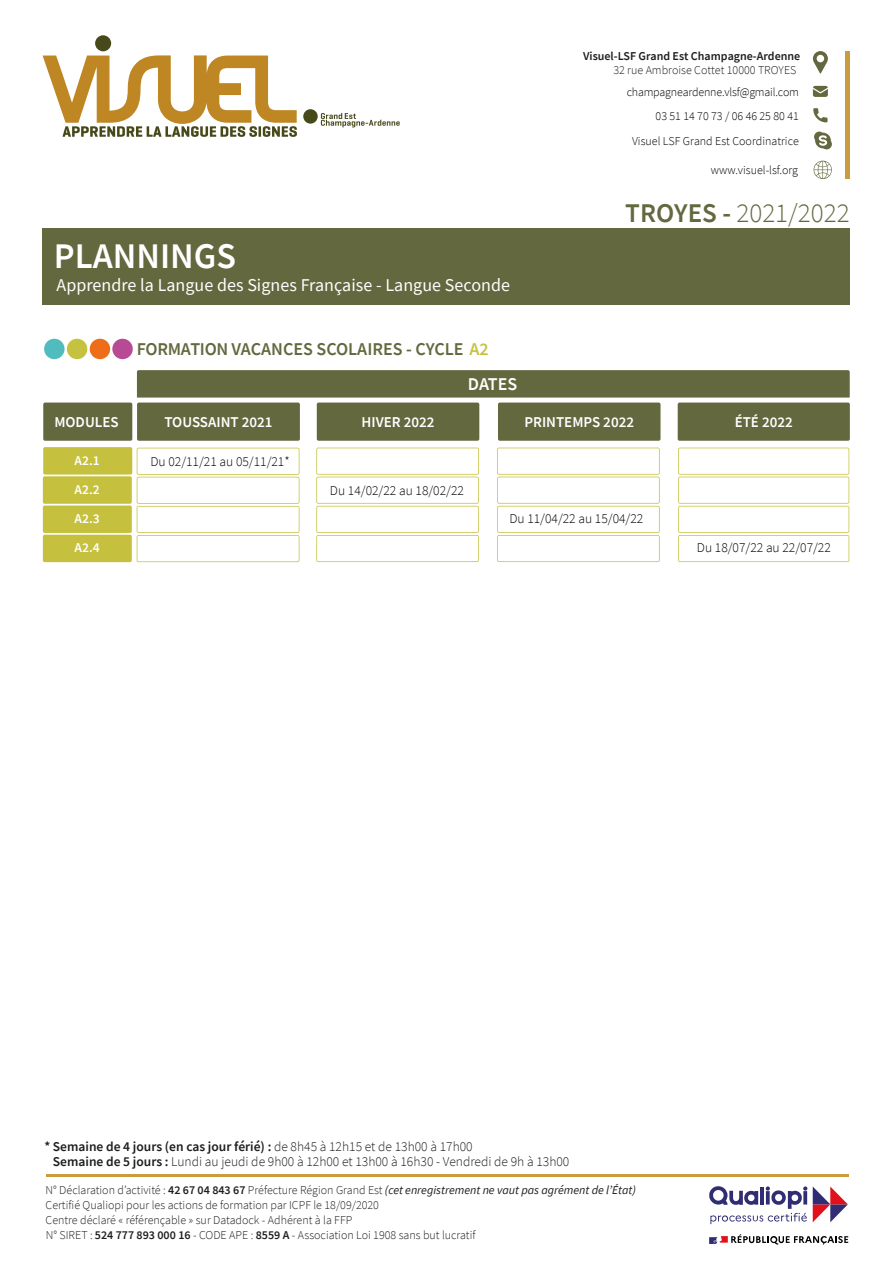
<style>
.page{position:relative;width:893px;height:1263px;background:#fff}
.page>*{position:absolute;margin:0;border:0;box-sizing:border-box;transform-origin:0 0}
.t1{font:600 36px "Source Sans Pro";color:#fff}
.t2{font:300 27px "Source Sans Pro";color:#64683e}
.t3{font:18px "Source Sans Pro";letter-spacing:.005em;color:#fff}
.t4{font:600 18px "Source Sans Pro";color:#64683e}
.t5{font:600 18px "Source Sans Pro";letter-spacing:-.005em;color:#fff}
.t6{font:600 15px "Source Sans Pro";color:#fff}
.t7{font:300 13.5px/15px "Source Sans Pro";color:#1d1d1c}
.t8{font:300 13.5px "Source Sans Pro";color:#000100}
.t9{font:600 13.5px/29.2px "Source Sans Pro";color:#fff;text-align:justify}
.t10{font:300 12px/15px "Source Sans Pro";color:#1e1f1d}
.t11{font:300 12px/24.8px "Source Sans Pro";color:#000100;text-align:right}
.t12{font:600 12px "Source Sans Pro";color:#1d1d1c}
.t13{font:300 12px "Source Sans Pro";color:#1d1d1c}
.s1{color:#c5c23f}
.s2{font-weight:600}
.s3{font-weight:400;font-style:italic}
</style>
<div class="page">
<hr style="left:846px;top:51px;width:4px;height:128px;background:#ca9c3d">
<svg style="left:814px;top:161px;width:18px;height:18px"></svg>
<svg style="left:813px;top:86px;width:15px;height:11px"></svg>
<svg style="left:813px;top:108px;width:14px;height:14px"></svg>
<svg style="left:814px;top:132px;width:18px;height:17px"></svg>
<svg style="left:813px;top:51px;width:15px;height:23px"></svg>
<div style="left:43px;top:229px;width:807px;height:76px;background:#64683e"></div>
<svg style="left:43px;top:55px;width:254px;height:82px"></svg>
<div style="left:95px;top:35px;width:16px;height:16px;background:#48491b;border-radius:50%"></div>
<div style="left:303px;top:109px;width:15px;height:15px;background:#48491b;border-radius:50%"></div>
<svg style="left:321px;top:113px;width:79px;height:14px"></svg>
<hr style="left:46px;top:1174px;width:802px;height:3px;background:#ca9c3d">
<svg style="left:813px;top:1186px;width:35px;height:36px"></svg>
<svg style="left:709px;top:1186px;width:98px;height:38px"></svg>
<svg style="left:709px;top:1234px;width:139px;height:10px"></svg>
<div style="left:137px;top:403px;width:163px;height:38px;background:#64683e;border-radius:2px"></div>
<div style="left:317px;top:403px;width:162px;height:38px;background:#64683e;border-radius:2px"></div>
<div style="left:498px;top:403px;width:162px;height:38px;background:#64683e;border-radius:2px"></div>
<div style="left:678px;top:403px;width:172px;height:38px;background:#64683e;border-radius:2px"></div>
<div style="left:44px;top:339px;width:21px;height:20px;background:#50bcbd;border-radius:50%"></div>
<div style="left:67px;top:339px;width:20px;height:20px;background:#c5c23f;border-radius:50%"></div>
<div style="left:90px;top:339px;width:20px;height:20px;background:#ed6d18;border-radius:50%"></div>
<div style="left:112px;top:339px;width:21px;height:20px;background:#b84a95;border-radius:50%"></div>
<div style="left:43px;top:403px;width:89px;height:38px;background:#64683e;border-radius:2px"></div>
<svg style="left:137px;top:370px;width:713px;height:28px;background:#676b42"></svg>
<svg style="left:137px;top:448px;width:162px;height:114px"></svg>
<svg style="left:316px;top:448px;width:163px;height:114px"></svg>
<svg style="left:497px;top:448px;width:163px;height:114px"></svg>
<svg style="left:678px;top:448px;width:171px;height:114px"></svg>
<div style="left:43px;top:447px;width:89px;height:27px;background:#c5c13e;border-radius:2px"></div>
<div style="left:43px;top:476px;width:89px;height:28px;background:#c5c13e;border-radius:2px"></div>
<div style="left:43px;top:505px;width:89px;height:28px;background:#c5c13e;border-radius:2px"></div>
<div style="left:43px;top:535px;width:89px;height:27px;background:#c5c13e;border-radius:2px"></div>
<p class="t12" style="left:583px;top:48px;width:219px">Visuel-LSF Grand Est Champagne-Ardenne</p>
<p class="t13" style="left:613px;top:62px;width:185px">32 rue Ambroise Cottet 10000 TROYES</p>
<p class="t11" style="left:627px;top:79px;width:174px">champagneardenne.vlsf@gmail.com<br>03 51 14 70 73 / 06 46 25 80 41<br>Visuel LSF Grand Est Coordinatrice</p>
<p class="t11" style="left:711px;top:157px;width:89px">www.visuel-lsf.org</p>
<h1 class="t1" style="left:54px;top:233px;width:184px">PLANNINGS</h1>
<h3 class="t3" style="left:57px;top:274px;width:455px">Apprendre la Langue des Signes Française - Langue Seconde</h3>
<h3 class="t4" style="left:137px;top:337px;width:353px">FORMATION VACANCES SCOLAIRES - CYCLE <span class="s1">A2</span></h3>
<h3 class="t5" style="left:468px;top:372px;width:51px">DATES</h3>
<h2 class="t2" style="left:625px;top:196px;width:226px"><span class="s2">TROYES -</span> 2021/2022</h2>
<p class="t6" style="left:54px;top:412px;width:66px">MODULES</p>
<p class="t9" style="left:75px;top:445px;width:27px">A2.1<br>A2.2<br>A2.3<br>A2.4</p>
<p class="t6" style="left:164px;top:412px;width:110px">TOUSSAINT 2021</p>
<p class="t6" style="left:362px;top:412px;width:74px">HIVER 2022</p>
<p class="t6" style="left:524px;top:412px;width:111px">PRINTEMPS 2022</p>
<p class="t6" style="left:735px;top:412px;width:60px">ÉTÉ 2022</p>
<p class="t8" style="left:150px;top:453px;width:141px">Du 02/11/21 au 05/11/21*</p>
<p class="t8" style="left:330px;top:482px;width:136px">Du 14/02/22 au 18/02/22</p>
<p class="t8" style="left:509px;top:510px;width:136px">Du 11/04/22 au 15/04/22</p>
<p class="t8" style="left:697px;top:539px;width:136px">Du 18/07/22 au 22/07/22</p>
<p class="t7" style="left:53px;top:1138px;width:518px;text-indent:-9px"><span class="s2">* Semaine de 4 jours (en cas jour férié) :</span> de 8h45 à 12h15 et de 13h00 à 17h00<br><span class="s2">Semaine de 5 jours :</span> Lundi au jeudi de 9h00 à 12h00 et 13h00 à 16h30 - Vendredi de 9h à 13h00</p>
<p class="t10" style="left:46px;top:1182px;width:592px">N° Déclaration d’activité : <span class="s2">42 67 04 843 67</span> Préfecture Région Grand Est <span class="s3">(cet enregistrement ne vaut pas agrément de l’État)<br></span>Certifié Qualiopi pour les actions de formation par ICPF le 18/09/2020<br>Centre déclaré « référençable » sur Datadock - Adhérent à la FFP</p>
<p class="t10" style="left:46px;top:1227px;width:431px">N° SIRET : <span class="s2">524 777 893 000 16</span> - CODE APE : <span class="s2">8559 A</span> - Association Loi 1908 sans but lucratif</p>
</div>
